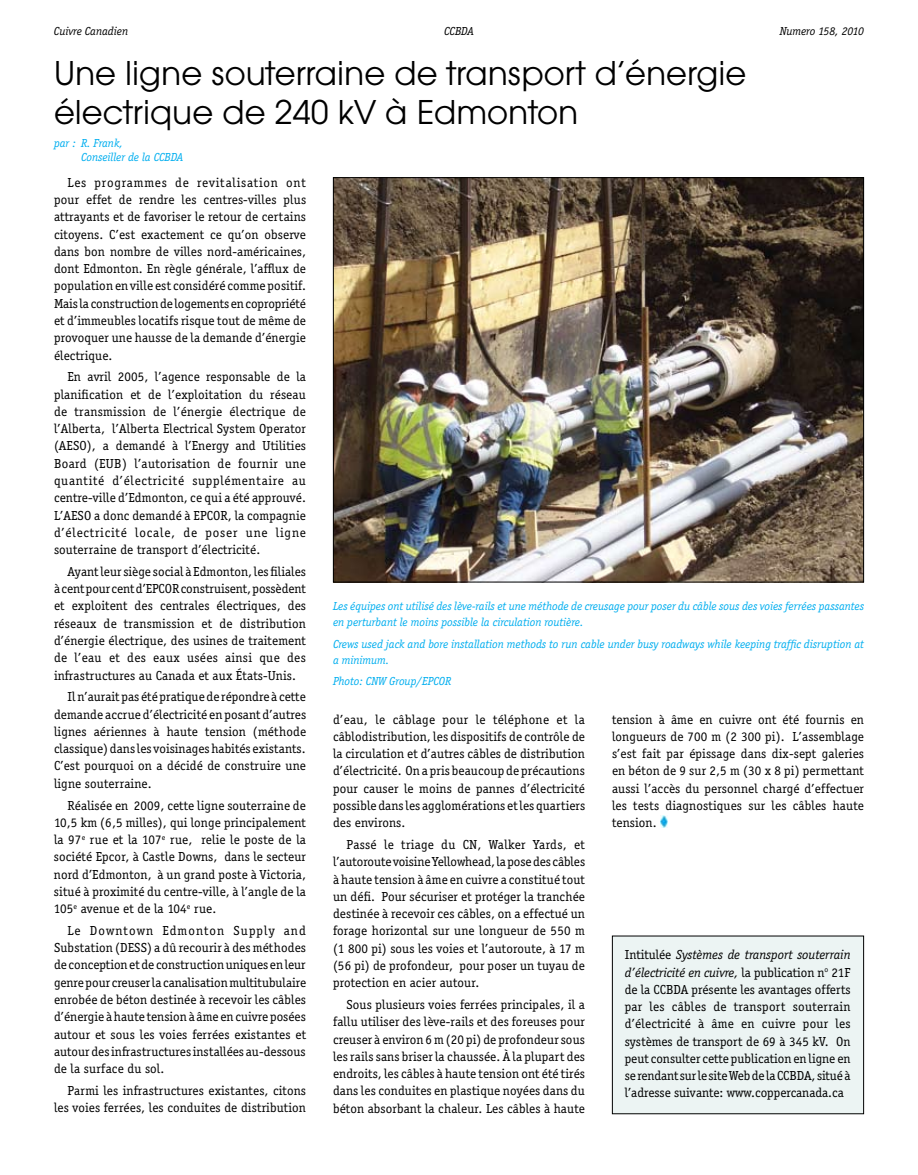
<style>
.page{position:relative;width:918px;height:1175px;background:#fff}
.page>*{position:absolute;margin:0;border:0;box-sizing:border-box;transform-origin:0 0}
.t1{font:36px/39px "Avant Garde Goth EFOP";color:#000}
.t2{font:13.5px/17.2px "Officina Serif EFOP";letter-spacing:.01em;color:#000;text-align:justify}
.t3{font:italic 12px/15.8px "Officina Serif EFOP";color:#00aeef}
.t4{font:italic 12px "Officina Serif EFOP";color:#000}
.s1{font-style:italic}
</style>
<div class="page">
<div style="left:612px;top:936px;width:252px;height:177px;background:#ecf4f3"></div>
<div style="left:612px;top:935px;width:252px;height:179px;border:1px solid #000"></div>
<img style="left:335px;top:179px;width:527px;height:401px">
<svg style="left:660px;top:815px;width:7px;height:12px"></svg>
<p class="t4" style="left:54px;top:25px;width:76px">Cuivre Canadien</p>
<p class="t4" style="left:444px;top:25px;width:31px">CCBDA</p>
<p class="t4" style="left:780px;top:25px;width:86px">Numero 158, 2010</p>
<h1 class="t1" style="left:54px;top:54px;width:694px">Une ligne souterraine de transport d’énergie électrique de 240 kV à Edmonton</h1>
<p class="t3" style="left:81px;top:136px;width:104px;line-height:14.2px;text-indent:-27px">par : R. Frank,<br>Conseiller de la CCBDA</p>
<p class="t2" style="left:54px;top:174px;width:254px;text-indent:14px">Les programmes de revitalisation ont pour effet de rendre les centres-villes plus attrayants et de favoriser le retour de certains citoyens. C’est exactement ce qu’on observe dans bon nombre de villes nord-américaines, dont Edmonton. En règle générale, l’afflux de population en ville est considéré comme positif.<br>Mais la construction de logements en copropriété et d’immeubles locatifs risque tout de même de provoquer une hausse de la demande d’énergie électrique.</p>
<p class="t2" style="left:54px;top:368px;width:254px;text-indent:14px">En avril 2005, l’agence responsable de la planification et de l’exploitation du réseau de transmission de l’énergie électrique de l’Alberta, l’Alberta Electrical System Operator (AESO), a demandé à l’Energy and Utilities Board (EUB) l’autorisation de fournir une quantité d’électricité supplémentaire au centre-ville d’Edmonton, ce qui a été approuvé.<br>L’AESO a donc demandé à EPCOR, la compagnie d’électricité locale, de poser une ligne souterraine de transport d’électricité.</p>
<p class="t2" style="left:54px;top:563px;width:254px;text-indent:14px">Ayant leur siège social à Edmonton, les filiales à cent pour cent d’EPCOR construisent, possèdent et exploitent des centrales électriques, des réseaux de transmission et de distribution d’énergie électrique, des usines de traitement de l’eau et des eaux usées ainsi que des infrastructures au Canada et aux États-Unis.</p>
<p class="t2" style="left:54px;top:688px;width:254px;text-indent:14px">Il n’aurait pas été pratique de répondre à cette demande accrue d’électricité en posant d’autres lignes aériennes à haute tension (méthode classique) dans les voisinages habités existants.<br>C’est pourquoi on a décidé de construire une ligne souterraine.</p>
<p class="t2" style="left:54px;top:796px;width:254px;text-indent:14px">Réalisée en 2009, cette ligne souterraine de 10,5 km (6,5 milles), qui longe principalement la 97<sup>e</sup> rue et la 107<sup>e</sup> rue, relie le poste de la société Epcor, à Castle Downs, dans le secteur nord d’Edmonton, à un grand poste à Victoria, situé à proximité du centre-ville, à l’angle de la 105<sup>e</sup> avenue et de la 104<sup>e</sup> rue.</p>
<p class="t2" style="left:54px;top:922px;width:254px;text-indent:14px">Le Downtown Edmonton Supply and Substation (DESS) a dû recourir à des méthodes de conception et de construction uniques en leur genre pour creuser la canalisation multitubulaire enrobée de béton destinée à recevoir les câbles d’énergie à haute tension à âme en cuivre posées autour et sous les voies ferrées existantes et autour des infrastructures installées au-dessous de la surface du sol.</p>
<p class="t2" style="left:54px;top:1082px;width:254px;text-align:right">Parmi les infrastructures existantes, citons les voies ferrées, les conduites de distribution</p>
<p class="t3" style="left:333px;top:598px;width:533px">Les équipes ont utilisé des lève-rails et une méthode de creusage pour poser du câble sous des voies ferrées passantes en perturbant le moins possible la circulation routière.</p>
<p class="t3" style="left:333px;top:636px;width:532px">Crews used jack and bore installation methods to run cable under busy roadways while keeping traffic disruption at a minimum.</p>
<p class="t3" style="left:333px;top:673px;width:120px">Photo: CNW Group/EPCOR</p>
<p class="t2" style="left:612px;top:710px;width:254px">tension à âme en cuivre ont été fournis en longueurs de 700 m (2 300 pi). L’assemblage s’est fait par épissage dans dix-sept galeries en béton de 9 sur 2,5 m (30 x 8 pi) permettant aussi l’accès du personnel chargé d’effectuer les tests diagnostiques sur les câbles haute tension.</p>
<p class="t2" style="left:333px;top:710px;width:254px">d’eau, le câblage pour le téléphone et la câblodistribution, les dispositifs de contrôle de la circulation et d’autres câbles de distribution d’électricité. On a pris beaucoup de précautions pour causer le moins de pannes d’électricité possible dans les agglomérations et les quartiers des environs.</p>
<p class="t2" style="left:333px;top:836px;width:254px;text-indent:14px">Passé le triage du CN, Walker Yards, et l’autoroute voisine Yellowhead, la pose des câbles à haute tension à âme en cuivre a constitué tout un défi. Pour sécuriser et protéger la tranchée destinée à recevoir ces câbles, on a effectué un forage horizontal sur une longueur de 550 m (1 800 pi) sous les voies et l’autoroute, à 17 m (56 pi) de profondeur, pour poser un tuyau de protection en acier autour.</p>
<p class="t2" style="left:333px;top:996px;width:254px;text-indent:14px">Sous plusieurs voies ferrées principales, il a fallu utiliser des lève-rails et des foreuses pour creuser à environ 6 m (20 pi) de profondeur sous les rails sans briser la chaussée. À la plupart des endroits, les câbles à haute tension ont été tirés dans les conduites en plastique noyées dans du béton absorbant la chaleur. Les câbles à haute</p>
<p class="t2" style="left:625px;top:946px;width:227px">Intitulée <span class="s1">Systèmes de transport souterrain d’électricité en cuivre,</span> la publication n<sup>o</sup> 21F de la CCBDA présente les avantages offerts par les câbles de transport souterrain d’électricité à âme en cuivre pour les systèmes de transport de 69 à 345 kV. On peut consulter cette publication en ligne en se rendant sur le site Web de la CCBDA, situé à l’adresse suivante: www.coppercanada.ca</p>
</div>
